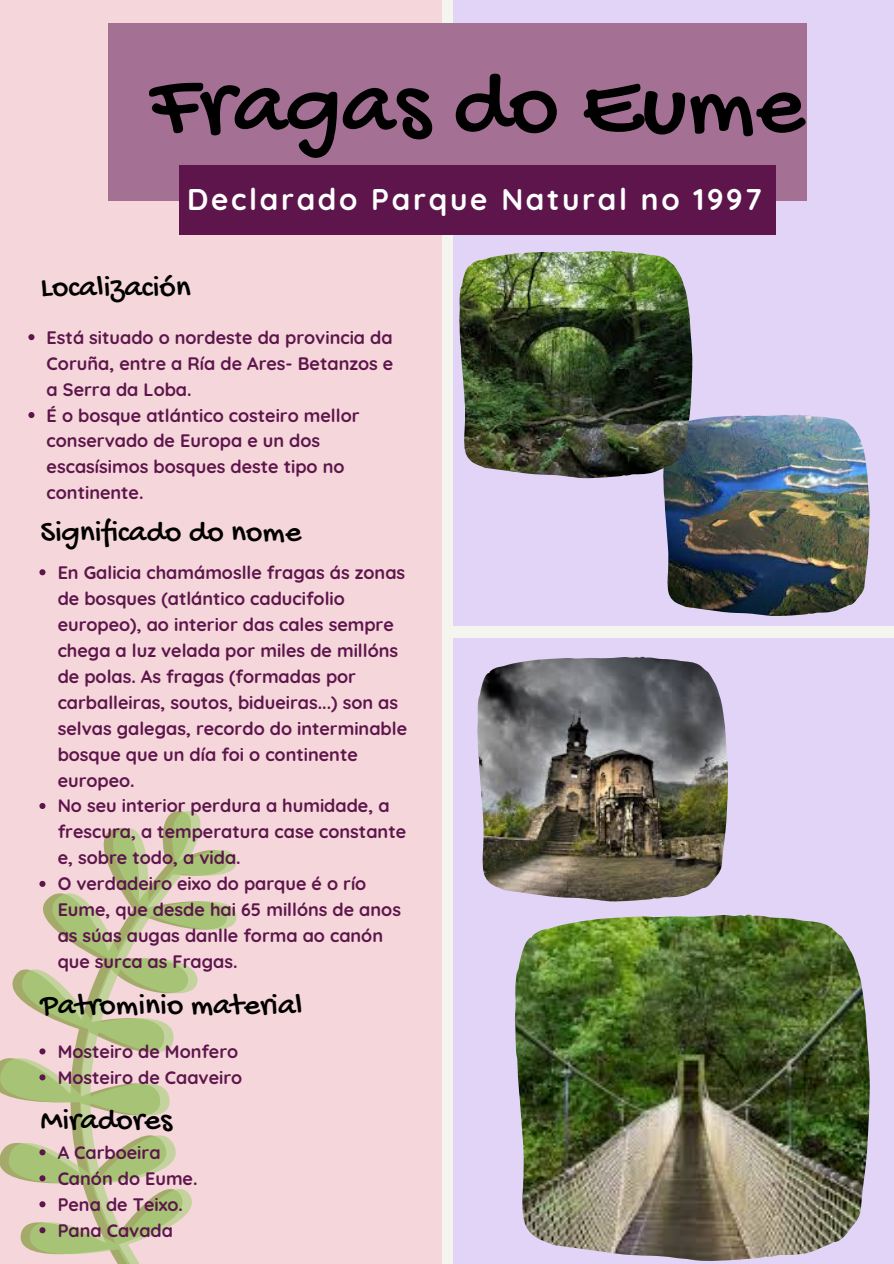
<style>
.page{position:relative;width:894px;height:1264px;background:#fff}
.page>*{position:absolute;margin:0;border:0;box-sizing:border-box;transform-origin:0 0}
.t1{font:96.15px "Gochi Hand";color:#000}
.t2{font:31.65px "Gochi Hand";color:#000}
.t3{font:700 29.85px "Quicksand";letter-spacing:.09em;color:#fff}
.t4{font:700 18px/26px "Quicksand";color:#5d154b}
</style>
<div class="page">
<div style="left:0;top:0;width:441px;height:1263px;background:#f5d6da"></div>
<div style="left:453px;top:0;width:440px;height:626px;background:#e1d4f6"></div>
<div style="left:453px;top:637px;width:440px;height:626px;background:#e1d4f6"></div>
<div style="left:155px;top:23px;width:651px;height:177px;background:#a47194"></div>
<div style="left:109px;top:23px;width:46px;height:177px;background:#a47194"></div>
<div style="left:179px;top:165px;width:596px;height:69px;background:#5d154b"></div>
<svg style="left:39px;top:569px;width:6px;height:6px"></svg>
<img style="left:477px;top:656px;width:251px;height:245px">
<img style="left:663px;top:414px;width:206px;height:202px">
<img style="left:459px;top:250px;width:233px;height:228px">
<img style="left:514px;top:914px;width:355px;height:346px">
<svg style="left:28px;top:334px;width:6px;height:6px"></svg>
<svg style="left:28px;top:412px;width:6px;height:6px"></svg>
<svg style="left:0;top:803px;width:236px;height:460px"></svg>
<h1 class="t1" style="left:150px;top:55px;width:656px">Fragas do Eume</h1>
<h3 class="t3" style="left:187px;top:180px;width:576px">Declarado Parque Natural no 1997</h3>
<h2 class="t2" style="left:40px;top:271px;width:152px">Localización</h2>
<p class="t4" style="left:47px;top:324px;width:348px">Está situado o nordeste da provincia da<br>Coruña, entre a Ría de Ares- Betanzos e a Serra da Loba.<br>É o bosque atlántico costeiro mellor conservado de Europa e un dos escasísimos bosques deste tipo no continente.</p>
<h2 class="t2" style="left:40px;top:515px;width:262px">Significado do nome</h2>
<p class="t4" style="left:58px;top:559px;width:351px">En Galicia chamámoslle fragas ás zonas de bosques (atlántico caducifolio europeo), ao interior das cales sempre chega a luz velada por miles de millóns de polas. As fragas (formadas por carballeiras, soutos, bidueiras...) son as selvas galegas, recordo do interminable bosque que un día foi o continente europeo.<br>No seu interior perdura a humidade, a frescura, a temperatura case constante e, sobre todo, a vida.<br>O verdadeiro eixo do parque é o río Eume, que desde hai 65 millóns de anos as súas augas danlle forma ao canón que surca as Fragas.</p>
<h2 class="t2" style="left:40px;top:989px;width:263px">Patrominio material</h2>
<p class="t4" style="left:58px;top:1038px;width:186px">Mosteiro de Monfero<br>Mosteiro de Caaveiro</p>
<h2 class="t2" style="left:40px;top:1103px;width:133px">Miradores</h2>
<p class="t4" style="left:58px;top:1139px;width:141px">A Carboeira<br>Canón do Eume.<br>Pena de Teixo.<br>Pana Cavada</p>
</div>
